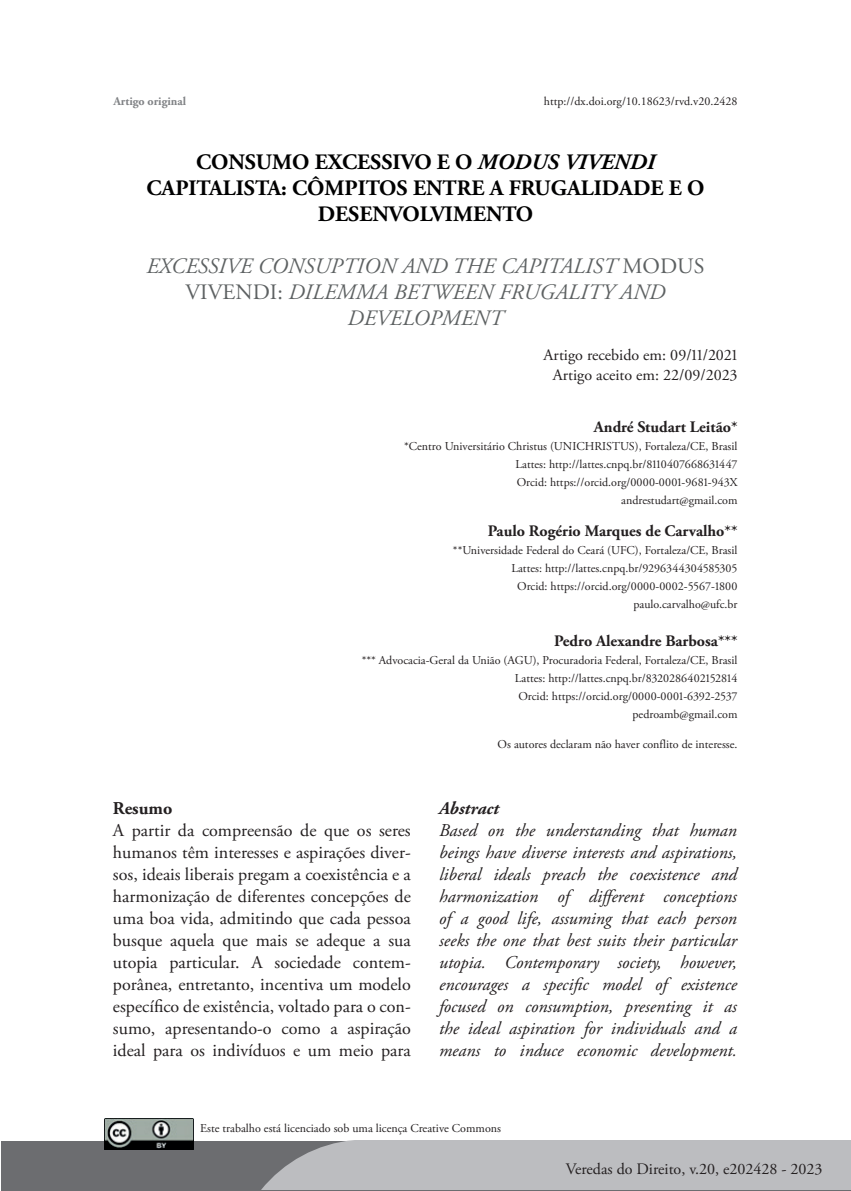
<style>
.page{position:relative;width:851px;height:1191px;background:#fff}
.page>*{position:absolute;margin:0;border:0;box-sizing:border-box;transform-origin:0 0}
.t1{font:italic 22px/26px "Adobe Garamond Pro";color:#5d6162;text-align:center}
.t2{font:700 22px/26px "Adobe Garamond Pro";color:#000001;text-align:center}
.t3{font:italic 18px/22px "Adobe Garamond Pro";color:#231f20;text-align:justify}
.t4{font:18px/22px "Adobe Garamond Pro";color:#231f20;text-align:justify}
.t5{font:italic 700 18px "Adobe Garamond Pro";color:#231f20}
.t6{font:700 18px "Adobe Garamond Pro";color:#231f20}
.t7{font:16px/20px "Adobe Garamond Pro";color:#231f20;text-align:center}
.t8{font:700 16px "Adobe Garamond Pro";color:#231f20}
.t9{font:12px/18px "Adobe Garamond Pro";color:#231f20;text-align:right}
.t10{font:700 12px "Adobe Garamond Pro";color:#808285}
.s1{font-style:italic}
.s2{font-style:normal}
</style>
<div class="page">
<div style="left:1px;top:1141px;width:849px;height:50px;background:#6c6d70"></div>
<div style="left:261px;top:1140px;width:589px;height:50px;background:#bcbdc0"></div>
<img style="left:104px;top:1118px;width:89px;height:31px">
<p class="t10" style="left:113px;top:94px;width:74px">Artigo original</p>
<p class="t9" style="left:544px;top:93px;width:195px">http://dx.doi.org/10.18623/rvd.v20.2428</p>
<h1 class="t2" style="left:146px;top:149px;width:559px">CONSUMO EXCESSIVO E O <span class="s1">MODUS VIVENDI<br></span>CAPITALISTA: CÔMPITOS ENTRE A FRUGALIDADE E O<br>DESENVOLVIMENTO</h1>
<h1 class="t1" style="left:146px;top:253px;width:559px">EXCESSIVE CONSUPTION AND THE CAPITALIST <span class="s2">MODUS<br>VIVENDI:</span> DILEMMA BETWEEN FRUGALITY AND<br>DEVELOPMENT</h1>
<h3 class="t7" style="left:543px;top:345px;width:195px">Artigo recebido em: 09/11/2021<br>Artigo aceito em: 22/09/2023</h3>
<h3 class="t8" style="left:593px;top:417px;width:145px">André Studart Leitão*</h3>
<p class="t9" style="left:404px;top:437px;width:335px">*Centro Universitário Christus (UNICHRISTUS), Fortaleza/CE, Brasil Lattes: http://lattes.cnpq.br/8110407668631447<br>Orcid: https://orcid.org/0000-0001-9681-943X andrestudart@gmail.com</p>
<h3 class="t8" style="left:487px;top:521px;width:251px">Paulo Rogério Marques de Carvalho**</h3>
<p class="t9" style="left:453px;top:541px;width:286px">**Universidade Federal do Ceará (UFC), Fortaleza/CE, Brasil Lattes: http://lattes.cnpq.br/9296344304585305<br>Orcid: https://orcid.org/0000-0002-5567-1800 paulo.carvalho@ufc.br</p>
<h3 class="t8" style="left:554px;top:631px;width:185px">Pedro Alexandre Barbosa***</h3>
<p class="t9" style="left:362px;top:651px;width:377px">*** Advocacia-Geral da União (AGU), Procuradoria Federal, Fortaleza/CE, Brasil Lattes: http://lattes.cnpq.br/8320286402152814<br>Orcid: https://orcid.org/0000-0001-6392-2537<br>pedroamb@gmail.com</p>
<p class="t9" style="left:497px;top:735px;width:241px">Os autores declaram não haver conflito de interesse.</p>
<h2 class="t6" style="left:113px;top:797px;width:61px">Resumo</h2>
<p class="t4" style="left:113px;top:819px;width:299px">A partir da compreensão de que os seres humanos têm interesses e aspirações diver&shy;sos, ideais liberais pregam a coexistência e a harmonização de diferentes concepções de uma boa vida, admitindo que cada pessoa busque aquela que mais se adeque a sua utopia particular. A sociedade contem&shy;porânea, entretanto, incentiva um modelo específico de existência, voltado para o con&shy;sumo, apresentando-o como a aspiração ideal para os indivíduos e um meio para</p>
<h2 class="t5" style="left:439px;top:797px;width:61px">Abstract</h2>
<p class="t3" style="left:439px;top:819px;width:299px">Based on the understanding that human beings have diverse interests and aspirations, liberal ideals preach the coexistence and harmonization of different conceptions of a good life, assuming that each person seeks the one that best suits their particular utopia. Contemporary society, however, encourages a specific model of existence focused on consumption, presenting it as the ideal aspiration for individuals and a means to induce economic development.</p>
<p class="t9" style="left:200px;top:1119px;width:302px">Este trabalho está licenciado sob uma licença Creative Commons</p>
<h3 class="t7" style="left:565px;top:1159px;width:258px">Veredas do Direito, v.20, e202428 - 2023</h3>
</div>
